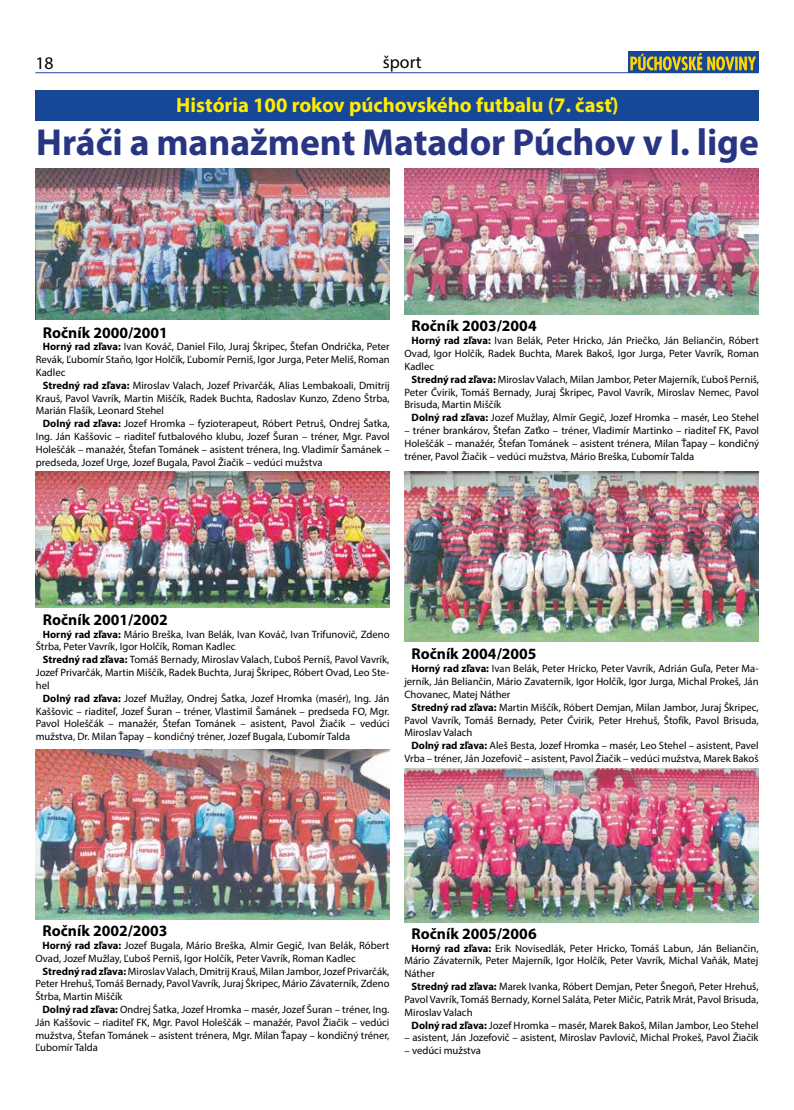
<style>
.page{position:relative;width:794px;height:1110px;background:#fff}
.page>*{position:absolute;margin:0;border:0;box-sizing:border-box;transform-origin:0 0}
.t1{font:700 37.62px "Myriad Pro";color:#283583}
.t2{font:700 20.75px "Myriad Pro";color:#ffed00}
.t3{font:17.75px "Myriad Pro";color:#000}
.t4{font:700 15.75px "Myriad Pro";color:#000}
.t5{font:10.62px/12.8px "Myriad Pro";color:#000;text-align:justify}
.s1{font-weight:700}
</style>
<div class="page">
<hr style="left:35px;top:72px;width:723px;height:1px;background:#174898">
<div style="left:628px;top:51px;width:130px;height:22px;background:#174898"></div>
<svg style="left:630px;top:53px;width:126px;height:18px"></svg>
<div style="left:35px;top:91px;width:723px;height:30px;background:#174898"></div>
<img style="left:36px;top:168px;width:353px;height:151px">
<img style="left:36px;top:471px;width:353px;height:136px">
<img style="left:36px;top:749px;width:353px;height:169px">
<img style="left:404px;top:168px;width:354px;height:146px">
<img style="left:404px;top:471px;width:354px;height:170px">
<img style="left:404px;top:768px;width:354px;height:154px">
<h3 class="t3" style="left:35px;top:52px;width:20px">18</h3>
<h3 class="t3" style="left:383px;top:51px;width:40px">šport</h3>
<h2 class="t2" style="left:176px;top:91px;width:444px">História 100 rokov púchovského futbalu (7. časť)</h2>
<h1 class="t1" style="left:36px;top:117px;width:724px">Hráči a manažment Matador Púchov v I. lige</h1>
<h3 class="t4" style="left:43px;top:322px;width:127px">Ročník 2000/2001</h3>
<p class="t5" style="left:36px;top:340px;width:355px;text-indent:7px"><span class="s1">Horný rad zľava:</span> Ivan Kováč, Daniel Filo, Juraj Škripec, Štefan Ondrička, Peter Revák, Ľubomír Staňo, Igor Holčík, Ľubomír Perniš, Igor Jurga, Peter Meliš, Roman Kadlec</p>
<p class="t5" style="left:36px;top:378px;width:355px;text-indent:7px"><span class="s1">Stredný rad zľava:</span> Miroslav Valach, Jozef Privarčák, Alias Lembakoali, Dmitrij Krauš, Pavol Vavrík, Martin Miščík, Radek Buchta, Radoslav Kunzo, Zdeno Štrba, Marián Flašík, Leonard Stehel</p>
<p class="t5" style="left:36px;top:417px;width:355px;text-indent:7px"><span class="s1">Dolný rad zľava:</span> Jozef Hromka – fyzioterapeut, Róbert Petruš, Ondrej Šatka, Ing. Ján Kaššovic – riaditeľ futbalového klubu, Jozef Šuran – tréner, Mgr. Pavol Holeščák – manažér, Štefan Tománek – asistent trénera, Ing. Vladimír Šamánek – predseda, Jozef Urge, Jozef Bugala, Pavol Žiačik – vedúci mužstva</p>
<h3 class="t4" style="left:411px;top:316px;width:127px">Ročník 2003/2004</h3>
<p class="t5" style="left:404px;top:334px;width:356px;text-indent:7px"><span class="s1">Horný rad zľava:</span> Ivan Belák, Peter Hricko, Ján Priečko, Ján Beliančin, Róbert Ovad, Igor Holčík, Radek Buchta, Marek Bakoš, Igor Jurga, Peter Vavrík, Roman Kadlec</p>
<p class="t5" style="left:404px;top:372px;width:356px;text-indent:7px"><span class="s1">Stredný rad zľava:</span> Miroslav Valach, Milan Jambor, Peter Majerník, Ľuboš Perniš, Peter Čvirik, Tomáš Bernady, Juraj Škripec, Pavol Vavrík, Miroslav Nemec, Pavol Brisuda, Martin Miščík</p>
<p class="t5" style="left:411px;top:411px;width:349px"><span class="s1">Dolný rad zľava:</span> Jozef Mužlay, Almír Gegič, Jozef Hromka – masér, Leo Stehel</p>
<p class="t5" style="left:404px;top:424px;width:356px">– tréner brankárov, Štefan Zaťko – tréner, Vladimír Martinko – riaditeľ FK, Pavol Holeščák – manažér, Štefan Tománek – asistent trénera, Milan Ťapay – kondičný tréner, Pavol Žiačik – vedúci mužstva, Mário Breška, Ľubomír Talda</p>
<h3 class="t4" style="left:43px;top:609px;width:127px">Ročník 2001/2002</h3>
<p class="t5" style="left:36px;top:627px;width:355px;text-indent:7px"><span class="s1">Horný rad zľava:</span> Mário Breška, Ivan Belák, Ivan Kováč, Ivan Trifunovič, Zdeno<br>Štrba, Peter Vavrík, Igor Holčík, Roman Kadlec</p>
<p class="t5" style="left:36px;top:653px;width:355px;text-indent:7px"><span class="s1">Stredný rad zľava:</span> Tomáš Bernady, Miroslav Valach, Ľuboš Perniš, Pavol Vavrík, Jozef Privarčák, Martin Miščík, Radek Buchta, Juraj Škripec, Róbert Ovad, Leo Ste&shy;hel</p>
<p class="t5" style="left:36px;top:691px;width:355px;text-indent:7px"><span class="s1">Dolný rad zľava:</span> Jozef Mužlay, Ondrej Šatka, Jozef Hromka (masér), Ing. Ján Kaššovic – riaditeľ, Jozef Šuran – tréner, Vlastimil Šamánek – predseda FO, Mgr.<br>Pavol Holeščák – manažér, Štefan Tománek – asistent, Pavol Žiačik – vedúci mužstva, Dr. Milan Ťapay – kondičný tréner, Jozef Bugala, Ľubomír Talda</p>
<h3 class="t4" style="left:411px;top:643px;width:127px">Ročník 2004/2005</h3>
<p class="t5" style="left:404px;top:662px;width:356px;text-indent:7px"><span class="s1">Horný rad zľava:</span> Ivan Belák, Peter Hricko, Peter Vavrík, Adrián Guľa, Peter Ma&shy;jerník, Ján Beliančin, Mário Zavaterník, Igor Holčík, Igor Jurga, Michal Prokeš, Ján Chovanec, Matej Náther</p>
<p class="t5" style="left:404px;top:700px;width:356px;text-indent:7px"><span class="s1">Stredný rad zľava:</span> Martin Miščík, Róbert Demjan, Milan Jambor, Juraj Škripec, Pavol Vavrík, Tomáš Bernady, Peter Čvirik, Peter Hrehuš, Štofík, Pavol Brisuda, Miroslav Valach</p>
<p class="t5" style="left:404px;top:738px;width:356px;text-align:right"><span class="s1">Dolný rad zľava:</span> Aleš Besta, Jozef Hromka – masér, Leo Stehel – asistent, Pavel<br>Vrba – tréner, Ján Jozefovič – asistent, Pavol Žiačik – vedúci mužstva, Marek Bakoš</p>
<h3 class="t4" style="left:43px;top:920px;width:127px">Ročník 2002/2003</h3>
<p class="t5" style="left:35px;top:938px;width:355px;text-indent:7px"><span class="s1">Horný rad zľava:</span> Jozef Bugala, Mário Breška, Almir Gegič, Ivan Belák, Róbert<br>Ovad, Jozef Mužlay, Ľuboš Perniš, Igor Holčík, Peter Vavrík, Roman Kadlec</p>
<p class="t5" style="left:35px;top:964px;width:355px;text-indent:7px"><span class="s1">Stredný rad zľava:</span> Miroslav Valach, Dmitrij Krauš, Milan Jambor, Jozef Privarčák, Peter Hrehuš, Tomáš Bernady, Pavol Vavrík, Juraj Škripec, Mário Závaterník, Zdeno Štrba, Martin Miščík</p>
<p class="t5" style="left:35px;top:1002px;width:355px;text-indent:7px"><span class="s1">Dolný rad zľava:</span> Ondrej Šatka, Jozef Hromka – masér, Jozef Šuran – tréner, Ing.<br>Ján Kaššovic – riaditeľ FK, Mgr. Pavol Holeščák – manažér, Pavol Žiačik – vedúci mužstva, Štefan Tománek – asistent trénera, Mgr. Milan Ťapay – kondičný tréner, Ľubomír Talda</p>
<h3 class="t4" style="left:411px;top:922px;width:127px">Ročník 2005/2006</h3>
<p class="t5" style="left:404px;top:941px;width:355px;text-indent:7px"><span class="s1">Horný rad zľava:</span> Erik Novisedlák, Peter Hricko, Tomáš Labun, Ján Beliančin, Mário Závaterník, Peter Majerník, Igor Holčík, Peter Vavrík, Michal Vaňák, Matej Náther</p>
<p class="t5" style="left:404px;top:979px;width:355px;text-indent:7px"><span class="s1">Stredný rad zľava:</span> Marek Ivanka, Róbert Demjan, Peter Šnegoň, Peter Hrehuš, Pavol Vavrík, Tomáš Bernady, Kornel Saláta, Peter Mičic, Patrik Mrát, Pavol Brisuda, Miroslav Valach</p>
<p class="t5" style="left:411px;top:1018px;width:348px"><span class="s1">Dolný rad zľava:</span> Jozef Hromka – masér, Marek Bakoš, Milan Jambor, Leo Stehel</p>
<p class="t5" style="left:404px;top:1030px;width:355px">– asistent, Ján Jozefovič – asistent, Miroslav Pavlovič, Michal Prokeš, Pavol Žiačik</p>
<p class="t5" style="left:404px;top:1043px;width:78px">– vedúci mužstva</p>
</div>
